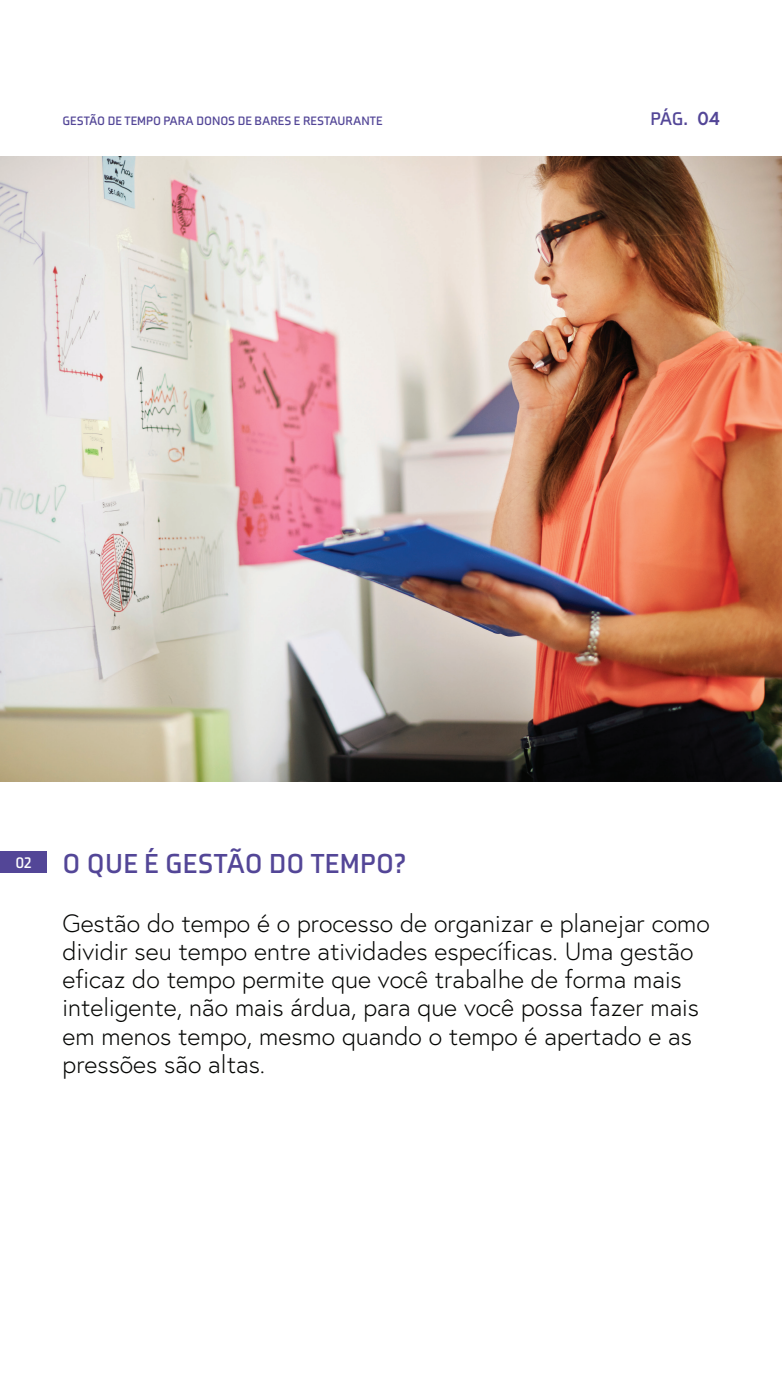
<style>
.page{position:relative;width:782px;height:1375px;background:#fff}
.page>*{position:absolute;margin:0;border:0;box-sizing:border-box;transform-origin:0 0}
.t1{font:700 28.12px "Axia";letter-spacing:.01em;color:#534697}
.t2{font:300 25px/28.1px "Europa";color:#040503}
.t3{font:700 18.75px "Axia";color:#534697}
.t4{font:700 18.75px "Europa";color:#534697}
.t5{font:700 15.62px "Axia";color:#fff}
.t6{font:700 12.5px "Axia";color:#534697}
</style>
<div class="page">
<img style="left:0;top:156px;width:781px;height:625px">
<div style="left:0;top:851px;width:47px;height:22px;background:#534697"></div>
<p class="t6" style="left:62px;top:113px;width:321px">GESTÃO DE TEMPO PARA DONOS DE BARES E RESTAURANTE</p>
<p class="t3" style="left:650px;top:107px;width:39px">PÁG.</p>
<p class="t4" style="left:697px;top:106px;width:24px">04</p>
<p class="t5" style="left:15px;top:853px;width:18px">02</p>
<p class="t1" style="left:62px;top:846px;width:345px">O QUE É GESTÃO DO TEMPO?</p>
<p class="t2" style="left:62px;top:909px;width:648px">Gestão do tempo é o processo de organizar e planejar como dividir seu tempo entre atividades específicas. Uma gestão eficaz do tempo permite que você trabalhe de forma mais inteligente, não mais árdua, para que você possa fazer mais em menos tempo, mesmo quando o tempo é apertado e as pressões são altas.</p>
</div>
